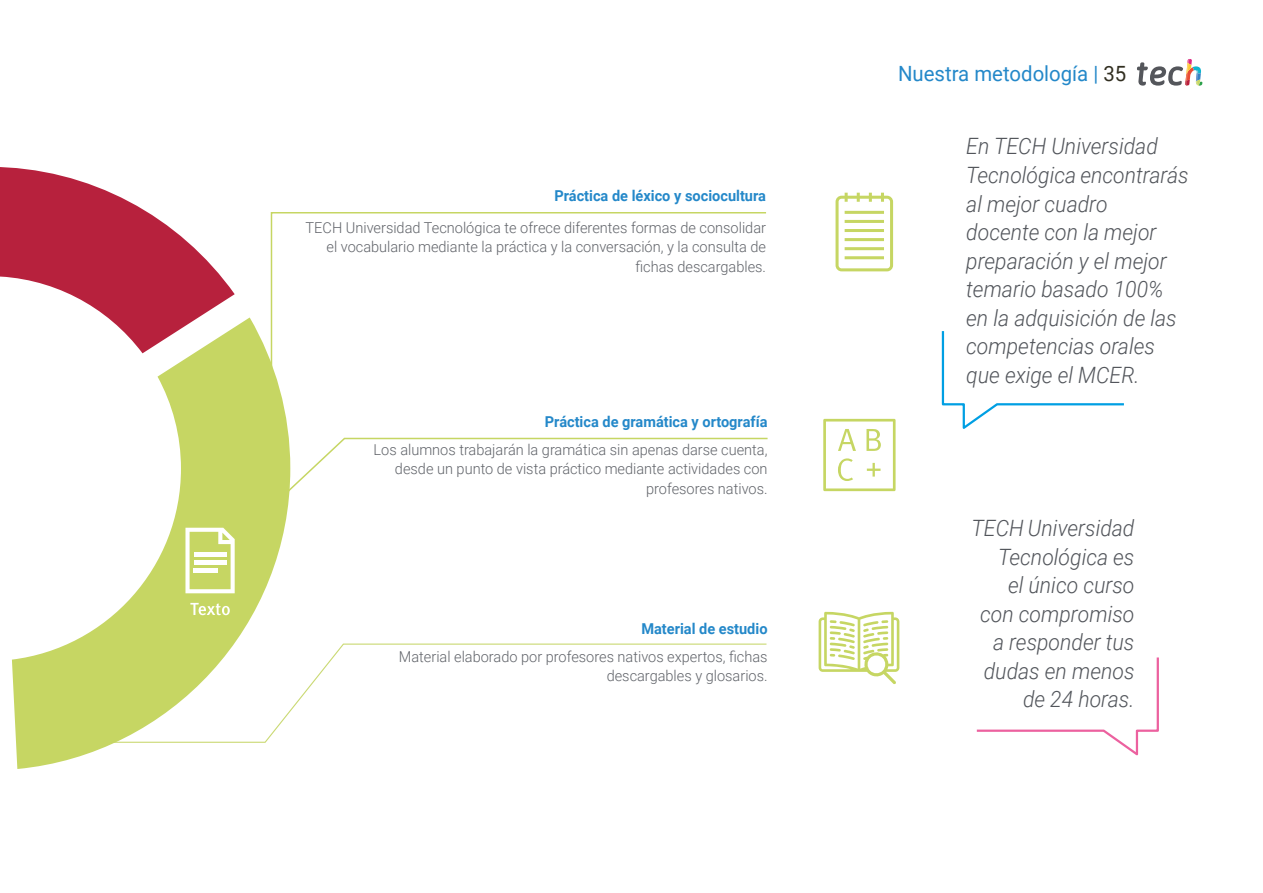
<style>
.page{position:relative;width:1263px;height:893px;background:#fff}
.page>*{position:absolute;margin:0;border:0;box-sizing:border-box;transform-origin:0 0}
.t1{font:italic 300 22.5px/28.5px "Roboto";color:#52555b;scale:.94 1}
.t2{font:21px "Roboto";color:#2488c9}
.t3{font:300 15px/19.5px "Roboto";color:#61646a;text-align:right}
.t4{font:700 15px "Roboto";color:#2488c9}
.s1{color:#312e20}
</style>
<div class="page">
<svg style="left:1137px;top:59px;width:65px;height:27px"></svg>
<svg style="left:12px;top:317px;width:278px;height:452px"></svg>
<svg style="left:0;top:167px;width:235px;height:223px"></svg>
<svg style="left:185px;top:528px;width:50px;height:65px"></svg>
<svg style="left:190px;top:603px;width:40px;height:12px"></svg>
<svg style="left:110px;top:643px;width:657px;height:100px"></svg>
<svg style="left:286px;top:437px;width:482px;height:56px"></svg>
<svg style="left:270px;top:212px;width:496px;height:160px"></svg>
<svg style="left:823px;top:419px;width:72px;height:72px"></svg>
<svg style="left:819px;top:612px;width:80px;height:72px"></svg>
<svg style="left:835px;top:193px;width:58px;height:78px"></svg>
<svg style="left:941px;top:331px;width:183px;height:98px"></svg>
<svg style="left:976px;top:657px;width:183px;height:99px"></svg>
<p class="t4" style="left:554px;top:185px;width:213px">Práctica de léxico y sociocultura</p>
<p class="t3" style="left:306px;top:217px;width:462px">TECH Universidad Tecnológica te ofrece diferentes formas de consolidar el vocabulario mediante la práctica y la conversación, y la consulta de fichas descargables.</p>
<p class="t4" style="left:545px;top:411px;width:224px">Práctica de gramática y ortografía</p>
<p class="t3" style="left:374px;top:439px;width:395px">Los alumnos trabajarán la gramática sin apenas darse cuenta, desde un punto de vista práctico mediante actividades con profesores nativos.</p>
<p class="t4" style="left:641px;top:618px;width:128px">Material de estudio</p>
<p class="t3" style="left:399px;top:646px;width:370px">Material elaborado por profesores nativos expertos, fichas descargables y glosarios.</p>
<h2 class="t2" style="left:898px;top:59px;width:230px">Nuestra metodología | <span class="s1">35</span></h2>
<h1 class="t1" style="left:966px;top:131px;width:238px">En TECH Universidad<br>Tecnológica encontrarás al mejor cuadro<br>docente con la mejor preparación y el mejor temario basado 100% en la adquisición de las competencias orales que exige el MCER.</h1>
<h1 class="t1" style="left:971px;top:513px;width:175px;text-align:right">TECH Universidad<br>Tecnológica es<br>el único curso con compromiso a responder tus dudas en menos de 24 horas.</h1>
</div>
